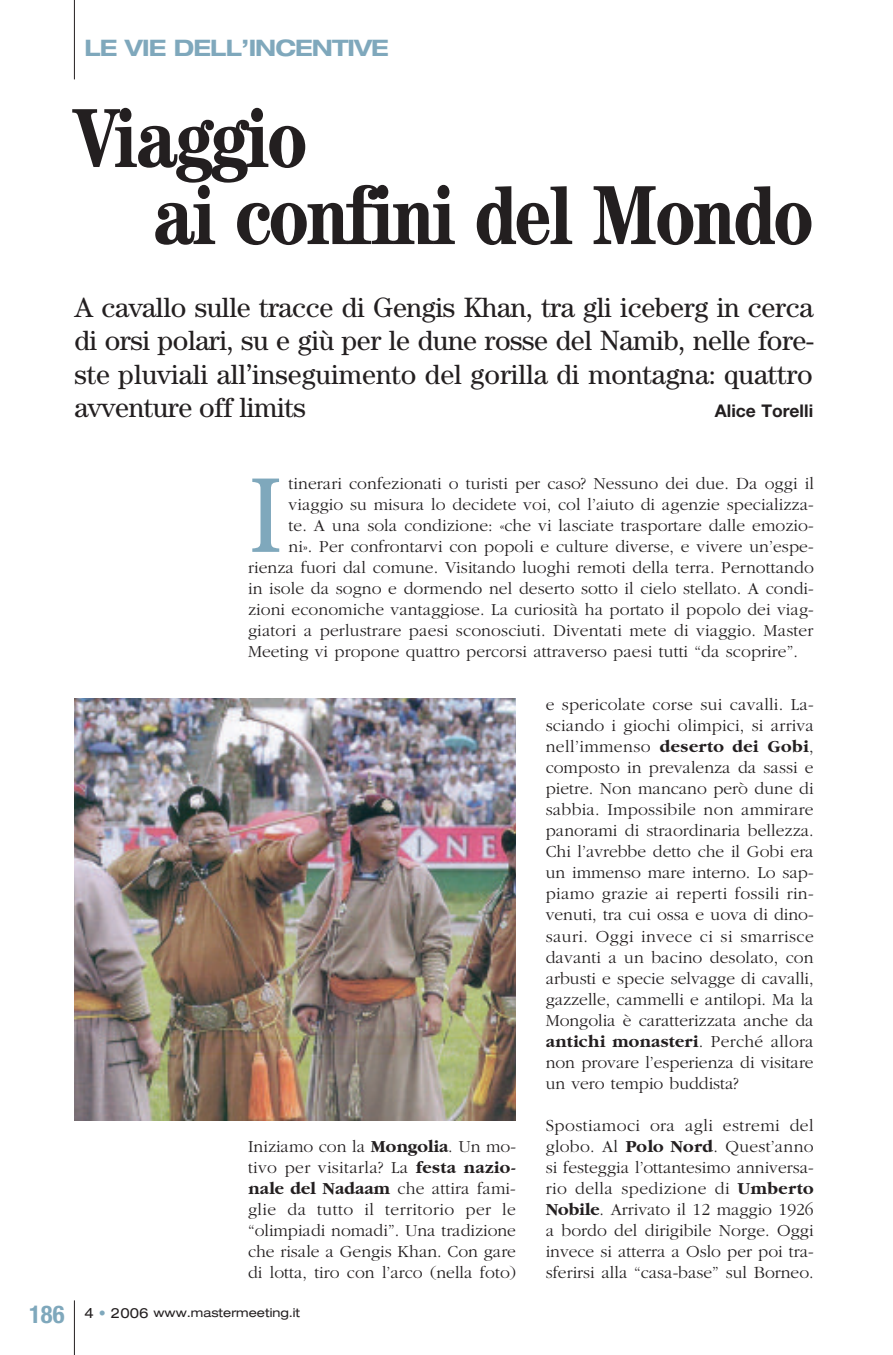
<style>
.page{position:relative;width:893px;height:1355px;background:#fff}
.page>*{position:absolute;margin:0;border:0;box-sizing:border-box;transform-origin:0 0}
.t1{font:condensed 106.58px "Century";color:#7fa8bc}
.t2{font:700 condensed 84px/77px "Century";letter-spacing:-.025em;color:#231f20}
.t3{font:28px/33.2px "Century";letter-spacing:-.005em;color:#231f20;text-align:justify}
.t4{font:700 expanded 22.75px "Helvetica Neue";letter-spacing:-.04em;color:#7fa8bc}
.t5{font:300 17.5px/21px "Garamond";letter-spacing:.005em;color:#231f20;text-align:justify}
.t6{font:700 17.5px "Helvetica Neue";color:#231f20}
.t7{font:expanded 12.25px "Helvetica Neue";color:#231f20}
.s1{font-weight:700}
.s2{font-weight:700;font-stretch:condensed;font-size:24.5px;color:#7fa8bc}
.s3{font-size:14px}
.s4{font-size:14px;color:#7fa8bc}
</style>
<div class="page">
<hr style="left:74px;top:0;width:1px;height:79px;background:#231f20">
<hr style="left:74px;top:1300px;width:1px;height:54px;background:#231f20">
<img style="left:74px;top:698px;width:442px;height:421px">
<h3 class="t4" style="left:84px;top:40px;width:306px">LE VIE DELL’INCENTIVE</h3>
<h2 class="t2" style="left:153px;top:107px;width:662px;text-indent:-78px">Viaggio<br>ai confini del Mondo</h2>
<h3 class="t3" style="left:74px;top:293px;width:741px">A cavallo sulle tracce di Gengis Khan, tra gli iceberg in cerca di orsi polari, su e giù per le dune rosse del Namib, nelle fore&shy;ste pluviali all’inseguimento del gorilla di montagna: quattro avventure off limits</h3>
<p class="t6" style="left:715px;top:404px;width:100px">Alice Torelli</p>
<h1 class="t1" style="left:248px;top:478px;width:37px">I</h1>
<p class="t5" style="left:289px;top:472px;width:527px">tinerari confezionati o turisti per caso? Nessuno dei due. Da oggi il</p>
<p class="t5" style="left:289px;top:493px;width:527px">viaggio su misura lo decidete voi, col l’aiuto di agenzie specializza-</p>
<p class="t5" style="left:289px;top:514px;width:527px">te. A una sola condizione: «che vi lasciate trasportare dalle emozio-</p>
<p class="t5" style="left:289px;top:535px;width:527px">ni». Per confrontarvi con popoli e culture diverse, e vivere un’espe-</p>
<p class="t5" style="left:248px;top:556px;width:567px">rienza fuori dal comune. Visitando luoghi remoti della terra. Pernottando</p>
<p class="t5" style="left:248px;top:577px;width:567px">in isole da sogno e dormendo nel deserto sotto il cielo stellato. A condi-</p>
<p class="t5" style="left:248px;top:598px;width:567px">zioni economiche vantaggiose. La curiosità ha portato il popolo dei viag-</p>
<p class="t5" style="left:248px;top:619px;width:567px">giatori a perlustrare paesi sconosciuti. Diventati mete di viaggio. Master</p>
<p class="t5" style="left:248px;top:640px;width:551px">Meeting vi propone quattro percorsi attraverso paesi tutti “da scoprire”.</p>
<p class="t5" style="left:248px;top:1134px;width:270px">Iniziamo con la <span class="s1">Mongolia</span>. Un mo&shy;tivo per visitarla? La <span class="s1">festa nazio&shy;nale del Nadaam</span> che attira fami&shy;glie da tutto il territorio per le “olimpiadi nomadi”. Una tradizione che risale a Gengis Khan. Con gare di lotta, tiro con l’arco (nella foto)</p>
<p class="t7" style="left:29px;top:1307px;width:272px"><span class="s2">186</span> <span class="s3">4</span> <span class="s4">•</span> <span class="s3">2006</span> www.mastermeeting.it</p>
<p class="t5" style="left:546px;top:693px;width:270px">e spericolate corse sui cavalli. La&shy;sciando i giochi olimpici, si arriva nell’immenso <span class="s1">deserto dei Gobi</span>, composto in prevalenza da sassi e pietre. Non mancano però dune di sabbia. Impossibile non ammirare panorami di straordinaria bellezza.<br>Chi l’avrebbe detto che il Gobi era un immenso mare interno. Lo sap&shy;piamo grazie ai reperti fossili rin&shy;venuti, tra cui ossa e uova di dino&shy;sauri. Oggi invece ci si smarrisce davanti a un bacino desolato, con arbusti e specie selvagge di cavalli, gazzelle, cammelli e antilopi. Ma la Mongolia è caratterizzata anche da <span class="s1">antichi monasteri</span>. Perché allora non provare l’esperienza di visitare un vero tempio buddista?</p>
<p class="t5" style="left:546px;top:1113px;width:269px">Spostiamoci ora agli estremi del globo. Al <span class="s1">Polo Nord</span>. Quest’anno si festeggia l’ottantesimo anniversa&shy;rio della spedizione di <span class="s1">Umberto Nobile</span>. Arrivato il 12 maggio 1926 a bordo del dirigibile Norge. Oggi invece si atterra a Oslo per poi tra&shy;sferirsi alla “casa-base” sul Borneo.</p>
</div>
